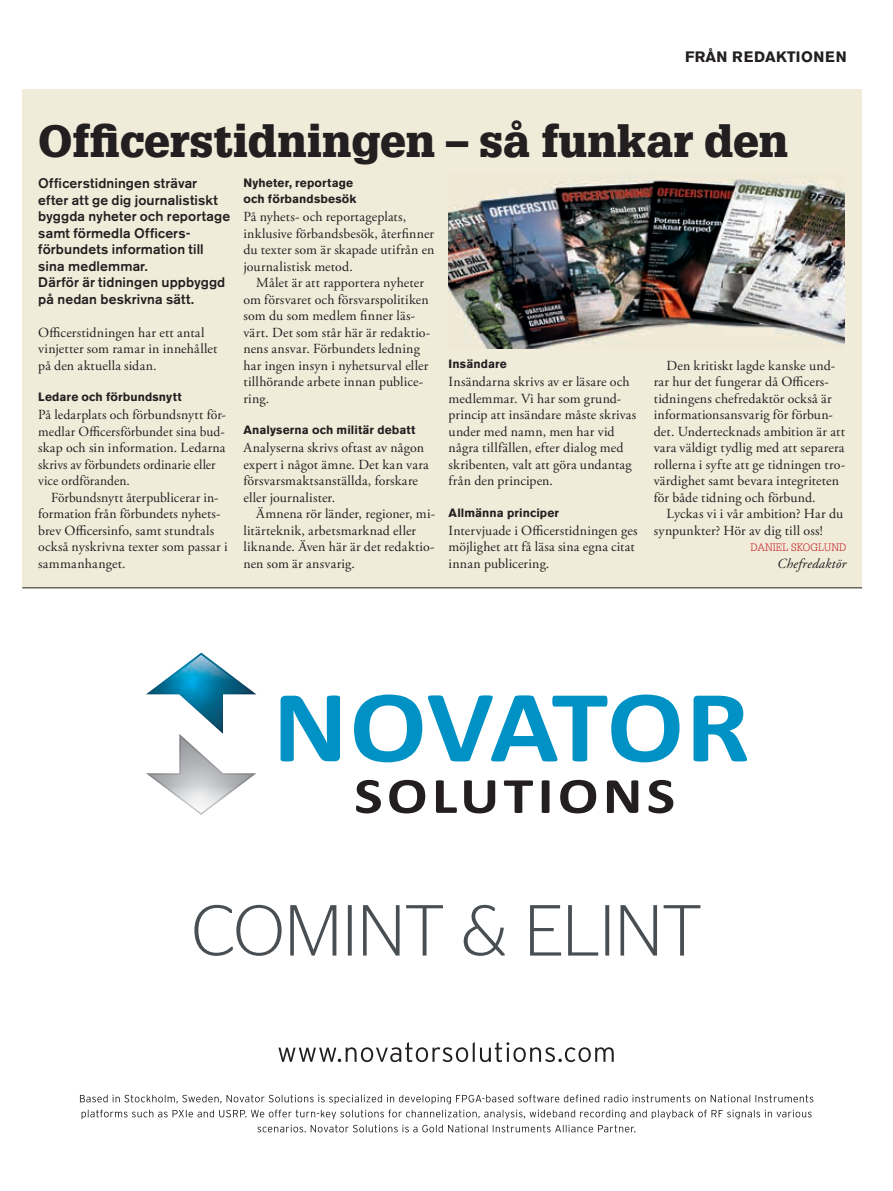
<style>
.page{position:relative;width:893px;height:1191px;background:#fff}
.page>*{position:absolute;margin:0;border:0;box-sizing:border-box;transform-origin:0 0}
.t1{font:900 44.25px "Glypha";letter-spacing:.005em;color:#231f20}
.t2{font:700 15px "Akzidenz Grotesk BE";letter-spacing:.02em;color:#231f20}
.t3{font:13.8px/16.5px "Adobe Garamond Pro";letter-spacing:.01em;color:#231f20}
.t4{font:500 13.8px/16.5px "Akzidenz Grotesk BE";letter-spacing:.01em;color:#231f20}
.t5{font:italic 13.8px "Adobe Garamond Pro";letter-spacing:.015em;color:#231f20}
.t6{font:700 12px/16.5px "Akzidenz Grotesk BE";letter-spacing:.015em;color:#231f20}
.t7{font:300 10.5px "Glypha";letter-spacing:.01em;color:#c4121a}
</style>
<div class="page">
<div style="left:22px;top:89px;width:840px;height:499px;background:#f1ecda"></div>
<img style="left:449px;top:174px;width:395px;height:174px">
<hr style="left:22px;top:587px;width:840px;height:1px;background:#231f20">
<svg style="left:281px;top:695px;width:59px;height:66px"></svg>
<svg style="left:354px;top:694px;width:68px;height:68px"></svg>
<svg style="left:428px;top:694px;width:251px;height:68px"></svg>
<svg style="left:693px;top:695px;width:54px;height:66px"></svg>
<svg style="left:356px;top:780px;width:25px;height:33px"></svg>
<svg style="left:389px;top:780px;width:36px;height:33px"></svg>
<svg style="left:436px;top:780px;width:21px;height:33px"></svg>
<svg style="left:464px;top:780px;width:31px;height:33px"></svg>
<svg style="left:504px;top:780px;width:29px;height:33px"></svg>
<svg style="left:542px;top:780px;width:7px;height:33px"></svg>
<svg style="left:560px;top:780px;width:36px;height:33px"></svg>
<svg style="left:607px;top:780px;width:31px;height:33px"></svg>
<svg style="left:648px;top:780px;width:25px;height:33px"></svg>
<svg style="left:146px;top:652px;width:110px;height:163px"></svg>
<img style="left:151px;top:737px;width:101px;height:76px">
<svg style="left:194px;top:905px;width:506px;height:51px"></svg>
<svg style="left:278px;top:1042px;width:336px;height:20px"></svg>
<svg style="left:80px;top:1094px;width:733px;height:38px"></svg>
<p class="t2" style="left:685px;top:48px;width:163px">FRÅN REDAKTIONEN</p>
<h1 class="t1" style="left:38px;top:114px;width:751px">Officerstidningen – så funkar den</h1>
<p class="t4" style="left:38px;top:175px;width:193px">Officerstidningen strävar efter att ge dig journalistiskt byggda nyheter och reportage samt förmedla Officers&shy;förbundets information till sina medlemmar.<br>Därför är tidningen uppbyggd på nedan beskrivna sätt.</p>
<p class="t3" style="left:38px;top:325px;width:181px">Officerstidningen har ett antal vinjetter som ramar in innehållet på den aktuella sidan.</p>
<p class="t6" style="left:38px;top:389px;width:145px">Ledare och förbundsnytt</p>
<p class="t3" style="left:38px;top:407px;width:189px">På ledarplats och förbundsnytt för&shy;medlar Officersförbundet sina bud&shy;skap och sin information. Ledarna skrivs av förbundets ordinarie eller vice ordföranden.</p>
<p class="t3" style="left:38px;top:490px;width:191px;text-indent:13px">Förbundsnytt återpublicerar in&shy;formation från förbundets nyhets&shy;brev Officersinfo, samt stundtals också nyskrivna texter som passar i sammanhanget.</p>
<p class="t6" style="left:243px;top:174px;width:115px">Nyheter, reportage och förbandsbesök</p>
<p class="t3" style="left:243px;top:209px;width:193px">På nyhets- och reportageplats, inklusive förbandsbesök, återfinner du texter som är skapade utifrån en journalistisk metod.</p>
<p class="t3" style="left:243px;top:275px;width:188px;text-indent:13px">Målet är att rapportera nyheter om försvaret och försvarspolitiken som du som medlem finner läs&shy;värt. Det som står här är redaktio&shy;nens ansvar. Förbundets ledning har ingen insyn i nyhetsurval eller tillhörande arbete innan publice&shy;ring.</p>
<p class="t6" style="left:243px;top:422px;width:174px">Analyserna och militär debatt</p>
<p class="t3" style="left:243px;top:440px;width:187px">Analyserna skrivs oftast av någon expert i något ämne. Det kan vara försvarsmaktsanställda, forskare eller journalister.</p>
<p class="t3" style="left:243px;top:506px;width:193px;text-indent:13px">Ämnena rör länder, regioner, mi&shy;litärteknik, arbetsmarknad eller liknande. Även här är det redaktio&shy;nen som är ansvarig.</p>
<p class="t6" style="left:449px;top:356px;width:60px">Insändare</p>
<p class="t3" style="left:449px;top:374px;width:189px">Insändarna skrivs av er läsare och medlemmar. Vi har som grund&shy;princip att insändare måste skrivas under med namn, men har vid några tillfällen, efter dialog med skribenten, valt att göra undantag från den principen.</p>
<p class="t6" style="left:449px;top:504px;width:112px">Allmänna principer</p>
<p class="t3" style="left:449px;top:523px;width:191px">Intervjuade i Officerstidningen ges möjlighet att få läsa sina egna citat innan publicering.</p>
<p class="t3" style="left:654px;top:358px;width:193px;text-indent:13px">Den kritiskt lagde kanske und&shy;rar hur det fungerar då Officers&shy;tidningens chefredaktör också är informationsansvarig för förbun&shy;det. Undertecknads ambition är att vara väldigt tydlig med att separera rollerna i syfte att ge tidningen tro&shy;värdighet samt bevara integriteten för både tidning och förbund.</p>
<p class="t3" style="left:654px;top:506px;width:191px;text-indent:13px">Lyckas vi i vår ambition? Har du synpunkter? Hör av dig till oss!</p>
<p class="t7" style="left:750px;top:542px;width:97px">DANIEL SKOGLUND</p>
<p class="t5" style="left:777px;top:555px;width:71px">Chefredaktör</p>
</div>
